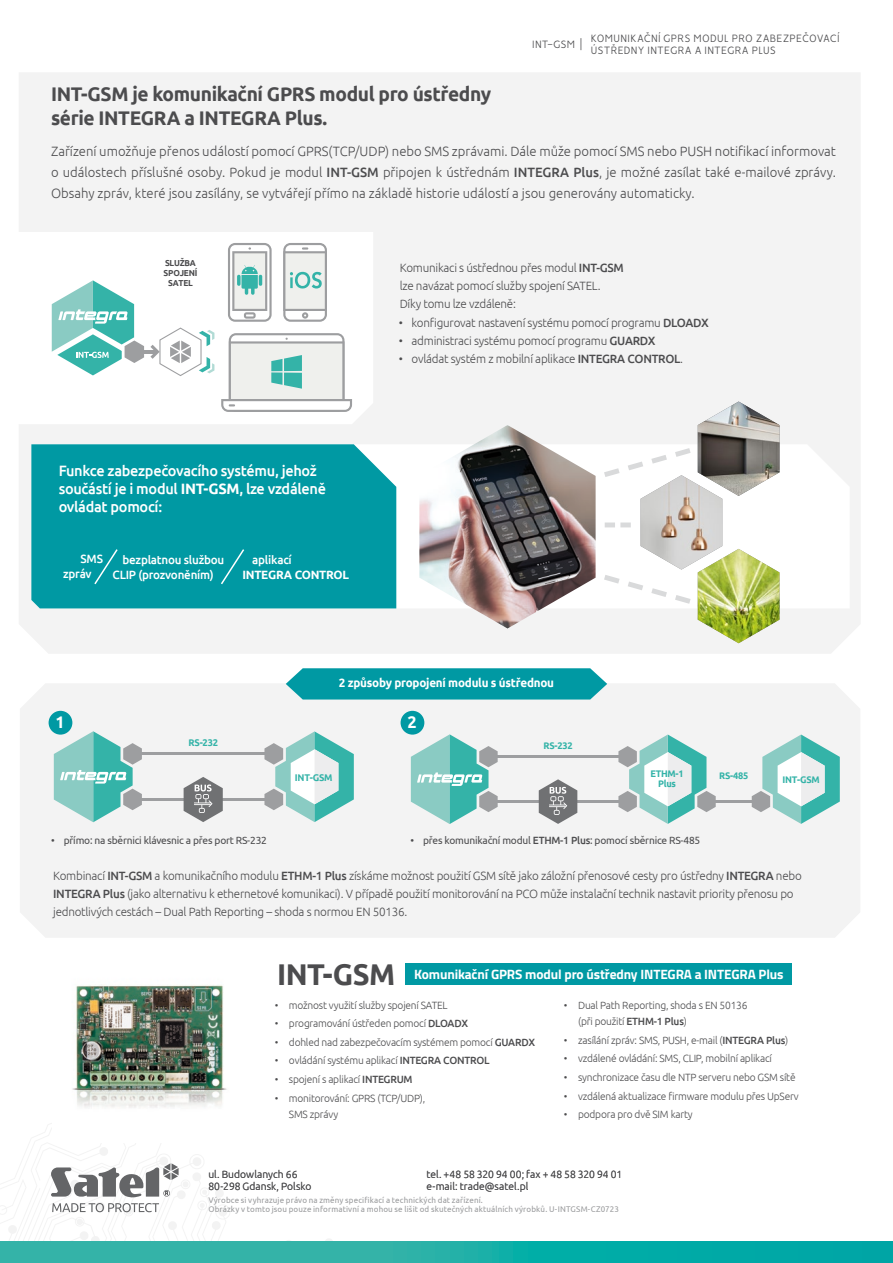
<style>
.page{position:relative;width:893px;height:1263px;background:#fff}
.page>*{position:absolute;margin:0;border:0;box-sizing:border-box;transform-origin:0 0}
.t1{font:700 30px "Ubuntu";letter-spacing:-.02em;color:#4c4c4e}
.t2{font:700 19.8px/23.7px "Ubuntu";letter-spacing:-.02em;color:#4c4c4e}
.t3{font:700 16.8px "Ubuntu";color:#fff}
.t4{font:500 15px/18px "Ubuntu";letter-spacing:-.02em;color:#fff}
.t5{font:300 13.5px/21px "Ubuntu";color:#4c4c4e;text-align:justify}
.t6{font:700 13.5px "Cairo";letter-spacing:-.01em;color:#fff}
.t7{font:300 12px/18px "Ubuntu";letter-spacing:-.02em;color:#4c4c4e}
.t8{font:300 12px/12px "Vision";letter-spacing:.015em;color:#4c4c4e}
.t9{font:500 12px/15px "Ubuntu";letter-spacing:-.02em;color:#fff}
.t10{font:700 12px "Ubuntu";letter-spacing:-.02em;color:#fff}
.t11{font:300 10.5px/16.5px "Ubuntu";letter-spacing:-.02em;color:#4c4c4e}
.t12{font:10.5px "Ubuntu";letter-spacing:-.02em;color:#4c4c4e}
.t13{font:300 10.5px/12.6px "Ubuntu";letter-spacing:.005em;color:#4c4c4e}
.t14{font:700 9.75px "Ubuntu";letter-spacing:-.025em;color:#34b3a8;scale:.96 1}
.t15{font:700 9.6px "Ubuntu";letter-spacing:-.025em;color:#34b3a8;scale:.96 1}
.t16{font:700 8.7px/9.8px "Ubuntu";letter-spacing:-.025em;color:#4c4c4e;text-align:center;scale:.96 1}
.t17{font:8.25px/9px "Ubuntu";letter-spacing:.015em;color:#9a9b9d}
.s1{font-weight:500}
.s2{font-weight:700}
</style>
<div class="page">
<svg style="left:384px;top:1242px;width:509px;height:21px;background:#09aba6"></svg>
<div style="left:19px;top:73px;width:841px;height:580px;background:#f3f3f3"></div>
<svg style="left:396px;top:444px;width:454px;height:164px"></svg>
<svg style="left:599px;top:401px;width:180px;height:242px"></svg>
<div style="left:31px;top:444px;width:365px;height:164px;background:#0099a3"></div>
<div style="left:20px;top:683px;width:840px;height:254px;background:#f3f3f3"></div>
<img style="left:419px;top:425px;width:177px;height:203px">
<svg style="left:0;top:1123px;width:384px;height:140px"></svg>
<svg style="left:54px;top:731px;width:88px;height:91px"></svg>
<svg style="left:264px;top:731px;width:90px;height:91px"></svg>
<hr style="left:137px;top:752px;width:132px;height:3px;background:#9d9ea0">
<hr style="left:137px;top:798px;width:132px;height:3px;background:#9d9ea0">
<svg style="left:184px;top:777px;width:39px;height:45px"></svg>
<svg style="left:411px;top:734px;width:87px;height:90px"></svg>
<svg style="left:752px;top:734px;width:88px;height:90px"></svg>
<svg style="left:618px;top:734px;width:98px;height:90px"></svg>
<hr style="left:493px;top:800px;width:130px;height:3px;background:#9d9ea0">
<svg style="left:539px;top:779px;width:38px;height:45px"></svg>
<hr style="left:493px;top:755px;width:130px;height:3px;background:#9d9ea0">
<hr style="left:699px;top:800px;width:63px;height:3px;background:#9d9ea0">
<svg style="left:286px;top:668px;width:321px;height:31px;background:#0e9ea8"></svg>
<div style="left:49px;top:711px;width:23px;height:24px;background:#0099a3;border-radius:50%"></div>
<div style="left:401px;top:711px;width:23px;height:24px;background:#0099a3;border-radius:50%"></div>
<div style="left:406px;top:963px;width:386px;height:22px;background:#0099a3"></div>
<img style="left:52px;top:985px;width:195px;height:158px">
<svg style="left:19px;top:232px;width:354px;height:192px"></svg>
<svg style="left:93px;top:547px;width:26px;height:39px"></svg>
<svg style="left:219px;top:547px;width:27px;height:39px"></svg>
<svg style="left:228px;top:243px;width:44px;height:79px"></svg>
<svg style="left:283px;top:243px;width:44px;height:79px;background:#d4dddb"></svg>
<svg style="left:221px;top:333px;width:131px;height:79px"></svg>
<svg style="left:49px;top:280px;width:165px;height:99px"></svg>
<p class="t8" style="left:532px;top:39px;width:51px">INT-GSM |</p>
<p class="t8" style="left:591px;top:33px;width:250px">KOMUNIKAČNÍ GPRS MODUL PRO ZABEZPEČOVACÍ<br>ÚSTŘEDNY INTEGRA A INTEGRA PLUS</p>
<h2 class="t2" style="left:51px;top:82px;width:442px">INT-GSM je komunikační GPRS modul pro ústředny série INTEGRA a INTEGRA Plus.</h2>
<p class="t5" style="left:51px;top:140px;width:786px">Zařízení umožňuje přenos událostí pomocí GPRS(TCP/UDP) nebo SMS zprávami. Dále může pomocí SMS nebo PUSH notifikací informovat o událostech příslušné osoby. Pokud je modul <span class="s1">INT-GSM</span> připojen k ústřednám <span class="s1">INTEGRA Plus</span>, je možné zasílat také e-mailové zprávy.<br>Obsahy zpráv, které jsou zasílány, se vytvářejí přímo na základě historie událostí a jsou generovány automaticky.</p>
<p class="t16" style="left:164px;top:258px;width:37px">SLUŽBA<br>SPOJENÍ<br>SATEL</p>
<p class="t4" style="left:59px;top:462px;width:269px">Funkce zabezpečovacího systému, jehož součástí je i modul <span class="s2">INT-GSM</span>, lze vzdáleně ovládat pomocí:</p>
<p class="t9" style="left:63px;top:551px;width:41px;text-indent:17px">SMS zpráv</p>
<p class="t9" style="left:113px;top:552px;width:113px;text-indent:10px">bezplatnou službou<br>CLIP (prozvoněním)</p>
<p class="t9" style="left:252px;top:552px;width:41px">aplikací</p>
<p class="t10" style="left:242px;top:568px;width:108px">INTEGRA CONTROL</p>
<p class="t7" style="left:400px;top:259px;width:226px">Komunikaci s ústřednou přes modul <span class="s1">INT-GSM </span>lze navázat pomocí služby spojení SATEL.<br>Díky tomu lze vzdáleně:</p>
<p class="t7" style="left:399px;top:313px;width:311px">• konfigurovat nastavení systému pomocí programu <span class="s1">DLOADX</span></p>
<p class="t7" style="left:399px;top:331px;width:258px">• administraci systému pomocí programu <span class="s1">GUARDX</span></p>
<p class="t7" style="left:399px;top:349px;width:286px">• ovládat systém z mobilní aplikace <span class="s1">INTEGRA CONTROL</span>.</p>
<p class="t10" style="left:339px;top:675px;width:217px">2 způsoby propojení modulu s ústřednou</p>
<h3 class="t3" style="left:55px;top:712px;width:11px">1</h3>
<h3 class="t3" style="left:407px;top:712px;width:11px">2</h3>
<p class="t14" style="left:189px;top:737px;width:32px">RS-232</p>
<p class="t14" style="left:295px;top:771px;width:41px">INT-GSM</p>
<p class="t15" style="left:544px;top:740px;width:32px">RS-232</p>
<p class="t15" style="left:650px;top:768px;width:36px">ETHM-1</p>
<p class="t15" style="left:719px;top:770px;width:32px">RS-485</p>
<p class="t15" style="left:658px;top:778px;width:20px">Plus</p>
<p class="t12" style="left:51px;top:834px;width:217px">• přímo: na sběrnici klávesnic a přes port RS-232</p>
<p class="t12" style="left:410px;top:834px;width:291px">• přes komunikační modul <span class="s1">ETHM-1 Plus</span>: pomocí sběrnice RS-485</p>
<p class="t15" style="left:782px;top:774px;width:40px">INT-GSM</p>
<p class="t7" style="left:53px;top:866px;width:750px">Kombinací <span class="s1">INT-GSM</span> a komunikačního modulu <span class="s1">ETHM-1 Plus</span> získáme možnost použití GSM sítě jako záložní přenosové cesty pro ústředny <span class="s1">INTEGRA</span> nebo<br><span class="s1">INTEGRA Plus</span> (jako alternativu k ethernetové komunikaci). V případě použití monitorování na PCO může instalační technik nastavit priority přenosu po jednotlivých cestách – Dual Path Reporting – shoda s normou EN 50136.</p>
<h1 class="t1" style="left:277px;top:956px;width:119px">INT-GSM</h1>
<p class="t6" style="left:414px;top:964px;width:371px">Komunikační GPRS modul pro ústředny INTEGRA a INTEGRA Plus</p>
<p class="t11" style="left:275px;top:996px;width:174px">• možnost využití služby spojení SATEL</p>
<p class="t11" style="left:275px;top:1015px;width:195px">• programování ústředen pomocí <span class="s1">DLOADX</span></p>
<p class="t11" style="left:275px;top:1033px;width:262px">• dohled nad zabezpečovacím systémem pomocí <span class="s1">GUARDX</span></p>
<p class="t11" style="left:275px;top:1052px;width:216px">• ovládání systému aplikací <span class="s1">INTEGRA CONTROL</span></p>
<p class="t11" style="left:275px;top:1071px;width:139px">• spojení s aplikací <span class="s1">INTEGRUM</span></p>
<p class="t11" style="left:289px;top:1089px;width:138px;text-indent:-14px">• monitorování: GPRS (TCP/UDP),<br>SMS zprávy</p>
<p class="t11" style="left:578px;top:996px;width:171px;text-indent:-14px">• Dual Path Reporting, shoda s EN 50136 (při použití <span class="s1">ETHM-1 Plus</span>)</p>
<p class="t11" style="left:564px;top:1031px;width:226px">• zasílání zpráv: SMS, PUSH, e-mail (<span class="s1">INTEGRA Plus</span>)</p>
<p class="t11" style="left:564px;top:1050px;width:210px">• vzdálené ovládání: SMS, CLIP, mobilní aplikací</p>
<p class="t11" style="left:564px;top:1069px;width:233px">• synchronizace času dle NTP serveru nebo GSM sítě</p>
<p class="t11" style="left:564px;top:1087px;width:236px">• vzdálená aktualizace firmware modulu přes UpServ</p>
<p class="t11" style="left:564px;top:1106px;width:130px">• podpora pro dvě SIM karty</p>
<p class="t13" style="left:208px;top:1167px;width:105px">ul. Budowlanych 66<br>80-298 Gdansk, Polsko</p>
<p class="t13" style="left:426px;top:1167px;width:197px">tel. +48 58 320 94 00; fax + 48 58 320 94 01 e-mail: trade@satel.pl</p>
<p class="t17" style="left:208px;top:1195px;width:412px">Výrobce si vyhrazuje právo na změny specifikací a technických dat zařízení.<br>Obrázky v tomto jsou pouze informativní a mohou se lišit od skutečných aktuálních výrobků. U-INTGSM-CZ0723</p>
</div>
